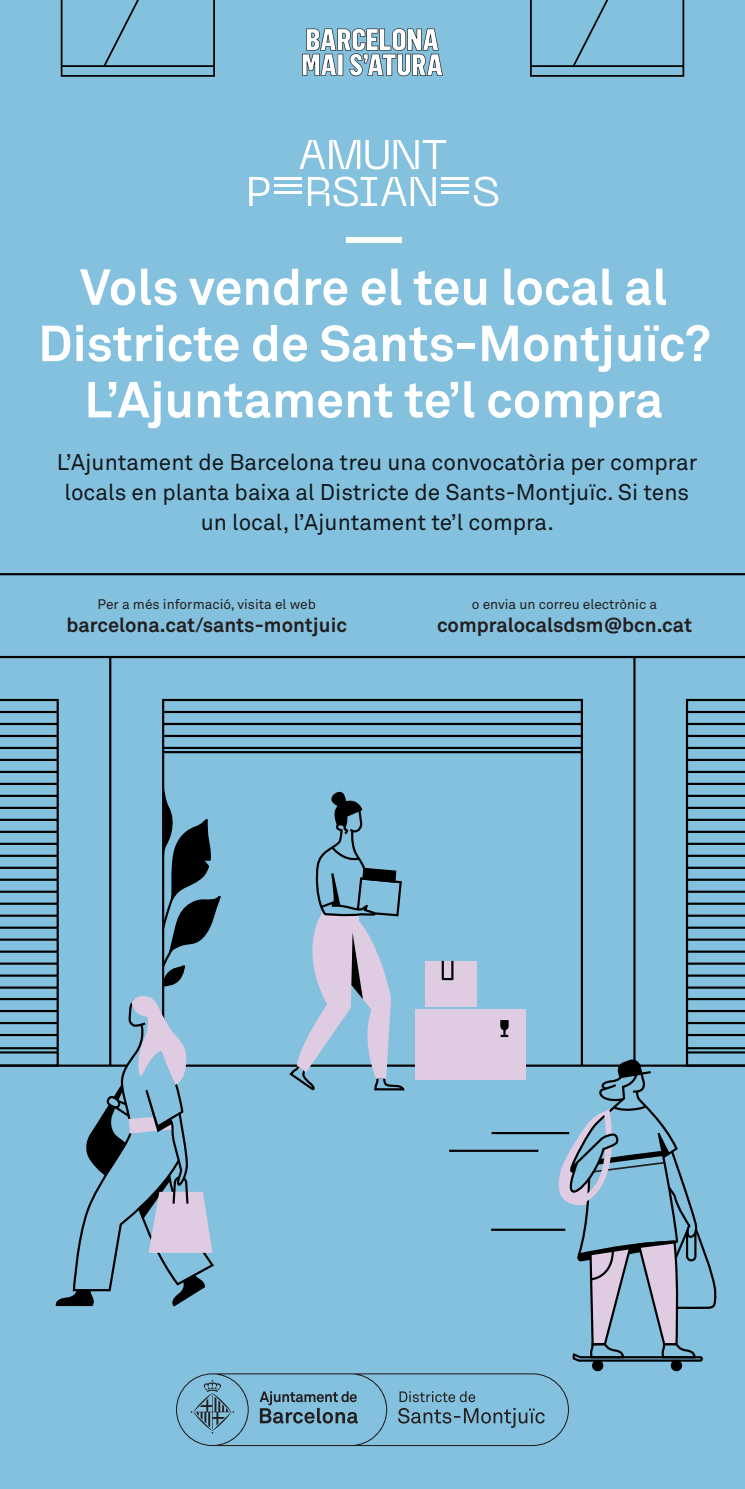
<style>
.page{position:relative;width:745px;height:1489px;background:#fff}
.page>*{position:absolute;margin:0;border:0;box-sizing:border-box;transform-origin:0 0}
.t1{font:700 50px/56.2px "Akkurat Std";color:#fff;text-align:center}
.t2{font:22.5px/30px "Akkurat Std";color:#231f20;text-align:center}
.t3{font:700 20px "Akkurat Std";color:#231f20}
.t4{font:13.75px "Akkurat Std";color:#231f20}
</style>
<div class="page">
<div style="left:0;top:0;width:744px;height:1488px;background:#84c1de"></div>
<svg style="left:162px;top:698px;width:421px;height:369px"></svg>
<hr style="left:163px;top:751px;width:418px;height:2px;background:#000001">
<hr style="left:163px;top:746px;width:418px;height:3px;background:#000001">
<hr style="left:163px;top:734px;width:418px;height:3px;background:#000001">
<hr style="left:163px;top:722px;width:418px;height:3px;background:#000001">
<hr style="left:163px;top:711px;width:418px;height:2px;background:#000001">
<hr style="left:109px;top:657px;width:2px;height:408px;background:#000001">
<hr style="left:633px;top:657px;width:2px;height:408px;background:#000001">
<hr style="left:184px;top:1064px;width:560px;height:2px;background:#000001">
<hr style="left:0;top:656px;width:744px;height:2px;background:#000001">
<hr style="left:0;top:573px;width:744px;height:2px;background:#000001">
<svg style="left:288px;top:786px;width:117px;height:305px"></svg>
<div style="left:415px;top:1009px;width:110px;height:70px;background:#dfcce3"></div>
<svg style="left:500px;top:1020px;width:8px;height:16px"></svg>
<div style="left:425px;top:960px;width:51px;height:46px;background:#dfcce3"></div>
<div style="left:441px;top:959px;width:12px;height:21px;border:2px solid #000001"></div>
<svg style="left:61px;top:0;width:154px;height:77px"></svg>
<svg style="left:530px;top:0;width:153px;height:77px"></svg>
<svg style="left:0;top:699px;width:223px;height:607px"></svg>
<svg style="left:299px;top:140px;width:147px;height:29px"></svg>
<svg style="left:249px;top:177px;width:20px;height:29px"></svg>
<svg style="left:308px;top:176px;width:127px;height:30px"></svg>
<svg style="left:474px;top:176px;width:24px;height:30px"></svg>
<hr style="left:274px;top:177px;width:28px;height:3px;background:#fff">
<hr style="left:274px;top:184px;width:28px;height:3px;background:#fff">
<hr style="left:274px;top:191px;width:28px;height:3px;background:#fff">
<hr style="left:441px;top:177px;width:27px;height:3px;background:#fff">
<hr style="left:441px;top:184px;width:27px;height:3px;background:#fff">
<hr style="left:441px;top:191px;width:27px;height:3px;background:#fff">
<div style="left:346px;top:237px;width:55px;height:6px;background:#fff"></div>
<div style="left:671px;top:1360px;width:9px;height:9px;background:#000001;border-radius:50%"></div>
<div style="left:670px;top:1359px;width:11px;height:11px;border:2px solid #000001;border-radius:50%"></div>
<div style="left:592px;top:1360px;width:10px;height:9px;background:#000001;border-radius:50%"></div>
<div style="left:591px;top:1359px;width:12px;height:11px;border:2px solid #000001;border-radius:50%"></div>
<svg style="left:556px;top:699px;width:188px;height:663px"></svg>
<hr style="left:491px;top:1131px;width:78px;height:3px;background:#000001">
<hr style="left:449px;top:1149px;width:89px;height:2px;background:#000001">
<hr style="left:490px;top:1228px;width:75px;height:2px;background:#000001">
<svg style="left:302px;top:28px;width:140px;height:48px"></svg>
<svg style="left:176px;top:1373px;width:392px;height:72px"></svg>
<h1 class="t1" style="left:38px;top:258px;width:673px">Vols vendre el teu local al<br>Districte de Sants-Montjuïc?<br>L’Ajuntament te’l compra</h1>
<p class="t2" style="left:56px;top:447px;width:642px">L’Ajuntament de Barcelona treu una convocatòria per comprar locals en planta baixa al Districte de Sants-Montjuïc. Si tens un local, l’Ajuntament te’l compra.</p>
<p class="t4" style="left:98px;top:596px;width:220px">Per a més informació, visita el web</p>
<p class="t3" style="left:67px;top:612px;width:282px">barcelona.cat/sants-montjuic</p>
<p class="t4" style="left:471px;top:596px;width:187px">o envia un correu electrònic a</p>
<p class="t3" style="left:436px;top:612px;width:256px">compralocalsdsm@bcn.cat</p>
</div>
